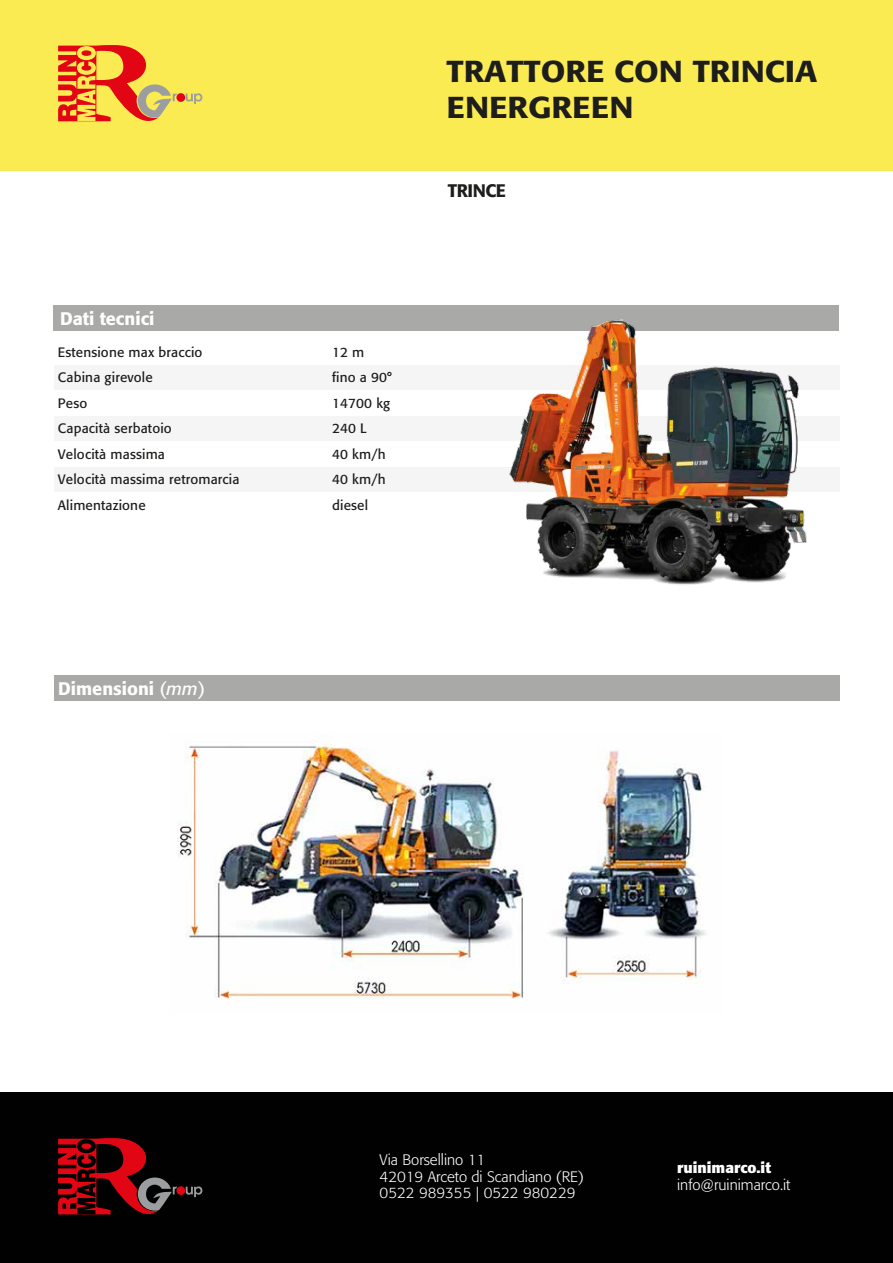
<style>
.page{position:relative;width:893px;height:1263px;background:#fff}
.page>*{position:absolute;margin:0;border:0;box-sizing:border-box;transform-origin:0 0}
.t1{font:500 30px/36px "Formata";color:#1d1d1b;scale:1.1 1}
.t2{font:500 18px "Formata";color:#fff}
.t3{font:500 18px "Formata";letter-spacing:-.025em;color:#1d1d1b}
.t4{font:300 15px/16.5px "Formata";color:#fff}
.t5{font:700 15px "Formata";color:#fff}
.t6{font:13.5px "Formata";letter-spacing:.01em;color:#1d1d1b}
.s1{font-weight:400}
.s2{font-weight:400;font-style:italic}
</style>
<div class="page">
<div style="left:54px;top:305px;width:785px;height:26px;background:#a9a9a8"></div>
<div style="left:0;top:0;width:893px;height:170px;background:#fbeb53"></div>
<div style="left:0;top:1093px;width:893px;height:170px;background:#010101"></div>
<div style="left:54px;top:365px;width:785px;height:25px;background:#f5f5f5"></div>
<div style="left:54px;top:416px;width:785px;height:25px;background:#f5f5f5"></div>
<div style="left:54px;top:467px;width:785px;height:25px;background:#f5f5f5"></div>
<svg style="left:186px;top:93px;width:16px;height:11px"></svg>
<div style="left:176px;top:93px;width:9px;height:9px;background:#e20614;border-radius:50%"></div>
<svg style="left:58px;top:45px;width:119px;height:77px"></svg>
<svg style="left:186px;top:1186px;width:16px;height:11px"></svg>
<div style="left:176px;top:1186px;width:9px;height:9px;background:#e20614;border-radius:50%"></div>
<svg style="left:58px;top:1138px;width:119px;height:77px"></svg>
<img style="left:509px;top:319px;width:298px;height:266px">
<div style="left:54px;top:675px;width:785px;height:26px;background:#a9a9a8"></div>
<img style="left:177px;top:744px;width:529px;height:255px">
<h1 class="t1" style="left:446px;top:53px;width:338px">TRATTORE CON TRINCIA<br>ENERGREEN</h1>
<h2 class="t2" style="left:60px;top:308px;width:96px">Dati tecnici</h2>
<p class="t6" style="left:58px;top:344px;width:146px">Estensione max braccio</p>
<p class="t6" style="left:332px;top:344px;width:34px">12 m</p>
<p class="t6" style="left:58px;top:369px;width:96px">Cabina girevole</p>
<p class="t6" style="left:332px;top:369px;width:61px">fino a 90°</p>
<p class="t6" style="left:58px;top:395px;width:31px">Peso</p>
<p class="t6" style="left:332px;top:395px;width:60px">14700 kg</p>
<p class="t6" style="left:58px;top:420px;width:115px">Capacità serbatoio</p>
<p class="t6" style="left:332px;top:420px;width:36px">240 L</p>
<p class="t6" style="left:58px;top:446px;width:109px">Velocità massima</p>
<p class="t6" style="left:332px;top:446px;width:55px">40 km/h</p>
<p class="t6" style="left:58px;top:471px;width:183px">Velocità massima retromarcia</p>
<p class="t6" style="left:332px;top:471px;width:55px">40 km/h</p>
<p class="t6" style="left:58px;top:497px;width:89px">Alimentazione</p>
<p class="t6" style="left:332px;top:497px;width:37px">diesel</p>
<h2 class="t3" style="left:448px;top:179px;width:59px">TRINCE</h2>
<h2 class="t2" style="left:58px;top:678px;width:149px">Dimensioni <span class="s1">(</span><span class="s2">mm</span><span class="s1">)</span></h2>
<p class="t4" style="left:380px;top:1152px;width:206px">Via Borsellino 11<br>42019 Arceto di Scandiano (RE)<br>0522 989355 | 0522 980229</p>
<p class="t5" style="left:677px;top:1158px;width:95px">ruinimarco.it</p>
<p class="t4" style="left:677px;top:1176px;width:115px">info@ruinimarco.it</p>
</div>
